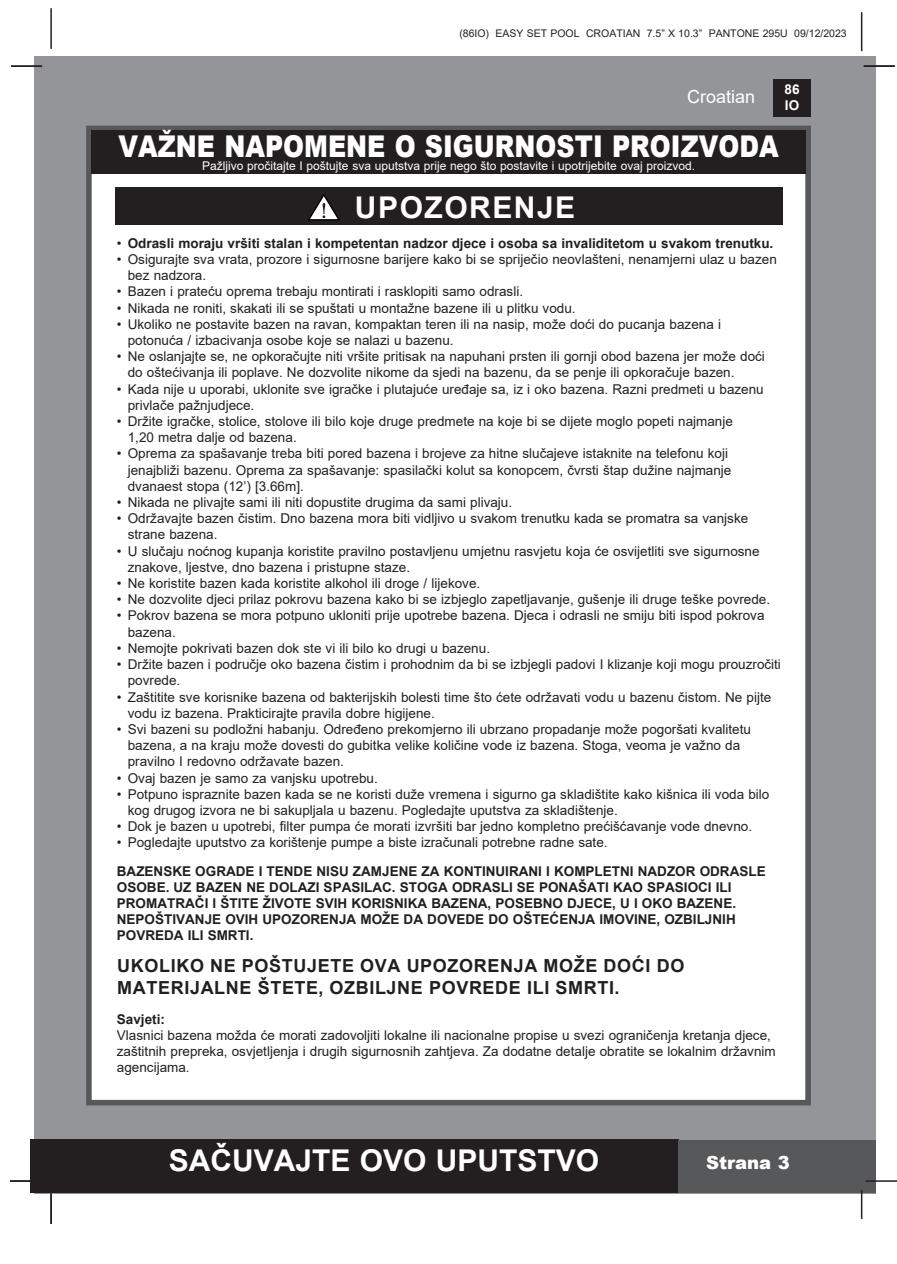
<style>
.page{position:relative;width:897px;height:1264px;background:#fff}
.page>*{position:absolute;margin:0;border:0;box-sizing:border-box;transform-origin:0 0}
.t1{font:900 30px "Arial";color:#fff;scale:.84 1}
.t2{font:700 30px "Arial";color:#fff}
.t3{font:700 30px "Arial";letter-spacing:.05em;color:#fff}
.t4{font:700 18px/21.6px "Arial";letter-spacing:.035em;color:#231f20}
.t5{font:18px "Arial";color:#fff}
.t6{font:900 18px "Arial";color:#fff}
.t7{font:13.5px "Arial";color:#231f20}
.t8{font:700 13.5px "Arial";color:#231f20}
.t9{font:700 13.5px/16.2px "Arial";color:#fff}
.t10{font:12px "Arial";color:#fff}
.t11{font:10.5px "Arial";color:#231f20}
.s1{font-weight:400}
</style>
<div class="page">
<div style="left:34px;top:56px;width:841px;height:1137px;background:#939598"></div>
<div style="left:773px;top:79px;width:37px;height:38px;background:#231f20"></div>
<hr style="left:50px;top:8px;width:2px;height:41px;background:#231f20">
<hr style="left:860px;top:12px;width:2px;height:39px;background:#231f20">
<div style="left:30px;top:1140px;width:648px;height:53px;background:#231f20"></div>
<div style="left:678px;top:1140px;width:197px;height:53px;background:#57585a"></div>
<hr style="left:865px;top:1180px;width:31px;height:1px;background:#231f20">
<hr style="left:860px;top:1189px;width:2px;height:30px;background:#231f20">
<div style="left:86px;top:126px;width:724px;height:979px;background:#fff;border:6px solid #57585a"></div>
<div style="left:91px;top:130px;width:715px;height:44px;background:#231f20"></div>
<hr style="left:863px;top:65px;width:31px;height:2px;background:#231f20">
<hr style="left:50px;top:1193px;width:2px;height:31px;background:#231f20">
<hr style="left:10px;top:1180px;width:31px;height:1px;background:#231f20">
<hr style="left:11px;top:65px;width:31px;height:2px;background:#231f20">
<div style="left:115px;top:188px;width:667px;height:37px;background:#231f20"></div>
<svg style="left:308px;top:194px;width:32px;height:26px"></svg>
<p class="t11" style="left:459px;top:26px;width:389px">(86IO) EASY SET POOL CROATIAN 7.5” X 10.3” PANTONE 295U 09/12/2023</p>
<h2 class="t5" style="left:687px;top:84px;width:70px">Croatian</h2>
<p class="t9" style="left:784px;top:81px;width:17px">86<br>IO</p>
<p class="t1" style="left:118px;top:124px;width:787px">VAŽNE NAPOMENE O SIGURNOSTI PROIZVODA</p>
<p class="t10" style="left:202px;top:157px;width:494px">Pažljivo pročitajte I poštujte sva uputstva prije nego što postavite i upotrijebite ovaj proizvod.</p>
<p class="t3" style="left:355px;top:186px;width:222px">UPOZORENJE</p>
<p class="t8" style="left:117px;top:233px;width:658px"><span class="s1">•</span> Odrasli moraju vršiti stalan i kompetentan nadzor djece i osoba sa invaliditetom u svakom trenutku.</p>
<p class="t7" style="left:117px;top:250px;width:661px">• Osigurajte sva vrata, prozore i sigurnosne barijere kako bi se spriječio neovlašteni, nenamjerni ulaz u bazen</p>
<p class="t7" style="left:128px;top:266px;width:80px">bez nadzora.</p>
<p class="t7" style="left:117px;top:282px;width:407px">• Bazen i prateću oprema trebaju montirati i rasklopiti samo odrasli.</p>
<p class="t7" style="left:117px;top:298px;width:460px">• Nikada ne roniti, skakati ili se spuštati u montažne bazene ili u plitku vodu.</p>
<p class="t7" style="left:117px;top:315px;width:605px">• Ukoliko ne postavite bazen na ravan, kompaktan teren ili na nasip, može doći do pucanja bazena i</p>
<p class="t7" style="left:128px;top:331px;width:327px">potonuća / izbacivanja osobe koje se nalazi u bazenu.</p>
<p class="t7" style="left:117px;top:347px;width:649px">• Ne oslanjajte se, ne opkoračujte niti vršite pritisak na napuhani prsten ili gornji obod bazena jer može doći</p>
<p class="t7" style="left:128px;top:363px;width:608px">do oštećivanja ili poplave. Ne dozvolite nikome da sjedi na bazenu, da se penje ili opkoračuje bazen.</p>
<p class="t7" style="left:117px;top:379px;width:648px">• Kada nije u uporabi, uklonite sve igračke i plutajuće uređaje sa, iz i oko bazena. Razni predmeti u bazenu</p>
<p class="t7" style="left:128px;top:396px;width:128px">privlače pažnjudjece.</p>
<p class="t7" style="left:117px;top:412px;width:617px">• Držite igračke, stolice, stolove ili bilo koje druge predmete na koje bi se dijete moglo popeti najmanje</p>
<p class="t7" style="left:128px;top:428px;width:170px">1,20 metra dalje od bazena.</p>
<p class="t7" style="left:117px;top:444px;width:612px">• Oprema za spašavanje treba biti pored bazena i brojeve za hitne slučajeve istaknite na telefonu koji</p>
<p class="t7" style="left:128px;top:460px;width:605px">jenajbliži bazenu. Oprema za spašavanje: spasilački kolut sa konopcem, čvrsti štap dužine najmanje</p>
<p class="t7" style="left:128px;top:477px;width:177px">dvanaest stopa (12’) [3.66m].</p>
<p class="t7" style="left:117px;top:493px;width:397px">• Nikada ne plivajte sami ili niti dopustite drugima da sami plivaju.</p>
<p class="t7" style="left:117px;top:509px;width:633px">• Održavajte bazen čistim. Dno bazena mora biti vidljivo u svakom trenutku kada se promatra sa vanjske</p>
<p class="t7" style="left:128px;top:525px;width:91px">strane bazena.</p>
<p class="t7" style="left:117px;top:541px;width:644px">• U slučaju noćnog kupanja koristite pravilno postavljenu umjetnu rasvjetu koja će osvijetliti sve sigurnosne</p>
<p class="t7" style="left:128px;top:558px;width:284px">znakove, ljestve, dno bazena i pristupne staze.</p>
<p class="t7" style="left:117px;top:574px;width:365px">• Ne koristite bazen kada koristite alkohol ili droge / lijekove.</p>
<p class="t7" style="left:117px;top:590px;width:654px">• Ne dozvolite djeci prilaz pokrovu bazena kako bi se izbjeglo zapetljavanje, gušenje ili druge teške povrede.</p>
<p class="t7" style="left:117px;top:606px;width:649px">• Pokrov bazena se mora potpuno ukloniti prije upotrebe bazena. Djeca i odrasli ne smiju biti ispod pokrova</p>
<p class="t7" style="left:128px;top:622px;width:50px">bazena.</p>
<p class="t7" style="left:117px;top:639px;width:374px">• Nemojte pokrivati bazen dok ste vi ili bilo ko drugi u bazenu.</p>
<p class="t7" style="left:117px;top:655px;width:665px">• Držite bazen i područje oko bazena čistim i prohodnim da bi se izbjegli padovi I klizanje koji mogu prouzročiti</p>
<p class="t7" style="left:128px;top:671px;width:54px">povrede.</p>
<p class="t7" style="left:117px;top:687px;width:655px">• Zaštitite sve korisnike bazena od bakterijskih bolesti time što ćete održavati vodu u bazenu čistom. Ne pijte</p>
<p class="t7" style="left:128px;top:703px;width:308px">vodu iz bazena. Prakticirajte pravila dobre higijene.</p>
<p class="t7" style="left:117px;top:720px;width:635px">• Svi bazeni su podložni habanju. Određeno prekomjerno ili ubrzano propadanje može pogoršati kvalitetu</p>
<p class="t7" style="left:128px;top:736px;width:613px">bazena, a na kraju može dovesti do gubitka velike količine vode iz bazena. Stoga, veoma je važno da</p>
<p class="t7" style="left:128px;top:752px;width:218px">pravilno I redovno održavate bazen.</p>
<p class="t7" style="left:117px;top:768px;width:262px">• Ovaj bazen je samo za vanjsku upotrebu.</p>
<p class="t7" style="left:117px;top:784px;width:654px">• Potpuno ispraznite bazen kada se ne koristi duže vremena i sigurno ga skladištite kako kišnica ili voda bilo</p>
<p class="t7" style="left:128px;top:801px;width:491px">kog drugog izvora ne bi sakupljala u bazenu. Pogledajte uputstva za skladištenje.</p>
<p class="t7" style="left:117px;top:817px;width:636px">• Dok je bazen u upotrebi, filter pumpa će morati izvršiti bar jedno kompletno prećišćavanje vode dnevno.</p>
<p class="t7" style="left:117px;top:833px;width:492px">• Pogledajte uputstvo za korištenje pumpe a biste izračunali potrebne radne sate.</p>
<p class="t8" style="left:117px;top:861px;width:650px">BAZENSKE OGRADE I TENDE NISU ZAMJENE ZA KONTINUIRANI I KOMPLETNI NADZOR ODRASLE</p>
<p class="t8" style="left:117px;top:877px;width:616px">OSOBE. UZ BAZEN NE DOLAZI SPASILAC. STOGA ODRASLI SE PONAŠATI KAO SPASIOCI ILI</p>
<p class="t8" style="left:117px;top:893px;width:620px">PROMATRAČI I ŠTITE ŽIVOTE SVIH KORISNIKA BAZENA, POSEBNO DJECE, U I OKO BAZENE.</p>
<p class="t8" style="left:117px;top:910px;width:620px">NEPOŠTIVANJE OVIH UPOZORENJA MOŽE DA DOVEDE DO OŠTEĆENJA IMOVINE, OZBILJNIH</p>
<p class="t8" style="left:117px;top:926px;width:138px">POVREDA ILI SMRTI.</p>
<p class="t4" style="left:117px;top:955px;width:568px">UKOLIKO NE POŠTUJETE OVA UPOZORENJA MOŽE DOĆI DO<br>MATERIJALNE ŠTETE, OZBILJNE POVREDE ILI SMRTI.</p>
<p class="t8" style="left:117px;top:1009px;width:50px">Savjeti:</p>
<p class="t7" style="left:117px;top:1026px;width:655px">Vlasnici bazena možda će morati zadovoljiti lokalne ili nacionalne propise u svezi ograničenja kretanja djece,</p>
<p class="t7" style="left:117px;top:1042px;width:660px">zaštitnih prepreka, osvjetljenja i drugih sigurnosnih zahtjeva. Za dodatne detalje obratite se lokalnim državnim</p>
<p class="t7" style="left:117px;top:1058px;width:74px">agencijama.</p>
<h1 class="t2" style="left:169px;top:1139px;width:432px">SAČUVAJTE OVO UPUTSTVO</h1>
<h2 class="t6" style="left:706px;top:1149px;width:85px">Strana 3</h2>
</div>
